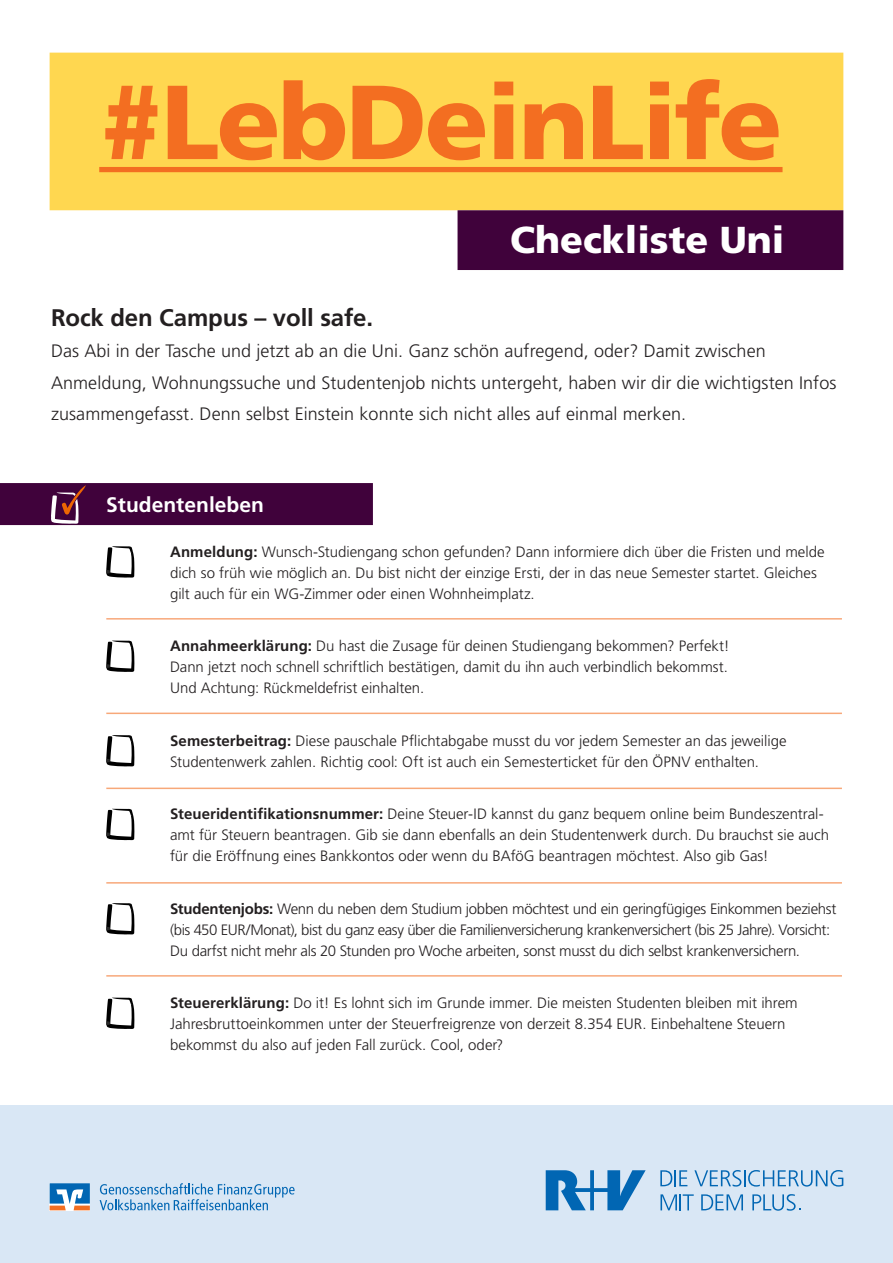
<style>
.page{position:relative;width:893px;height:1263px;background:#fff}
.page>*{position:absolute;margin:0;border:0;box-sizing:border-box;transform-origin:0 0}
.t1{font:900 105px "Frutiger LT Std";letter-spacing:-.025em;color:#f36e21}
.t2{font:900 37.5px "Frutiger LT Std";color:#fff}
.t3{font:700 24px "Frutiger LT Std";letter-spacing:-.005em;color:#231f20}
.t4{font:700 21px "Frutiger LT Std";color:#fff}
.t5{font:300 18px/31.5px "Frutiger LT Std";letter-spacing:.005em;color:#231f20}
.t6{font:300 15px/21px "Frutiger LT Std";letter-spacing:-.005em;color:#231f20}
.t7{font:300 15px/21px "Frutiger LT Std";letter-spacing:-.025em;color:#231f20}
.s1{font-weight:700}
</style>
<div class="page">
<div style="left:0;top:1105px;width:893px;height:158px;background:#d9e7f5"></div>
<svg style="left:660px;top:1170px;width:27px;height:16px"></svg>
<svg style="left:694px;top:1170px;width:149px;height:16px"></svg>
<svg style="left:660px;top:1194px;width:34px;height:16px"></svg>
<svg style="left:701px;top:1194px;width:42px;height:16px"></svg>
<svg style="left:546px;top:1170px;width:100px;height:40px"></svg>
<svg style="left:752px;top:1194px;width:49px;height:17px"></svg>
<svg style="left:100px;top:1183px;width:195px;height:27px"></svg>
<svg style="left:50px;top:1183px;width:40px;height:27px"></svg>
<div style="left:50px;top:53px;width:793px;height:157px;background:#ffd750"></div>
<div style="left:99px;top:167px;width:683px;height:5px;background:#f36e21"></div>
<div style="left:458px;top:210px;width:385px;height:60px;background:#40023b"></div>
<hr style="left:106px;top:618px;width:736px;height:2px;background:#f36e21">
<hr style="left:106px;top:713px;width:736px;height:1px;background:#f36e21">
<hr style="left:106px;top:788px;width:736px;height:1px;background:#f36e21">
<hr style="left:106px;top:882px;width:736px;height:2px;background:#f36e21">
<hr style="left:106px;top:975px;width:736px;height:2px;background:#f36e21">
<div style="left:0;top:483px;width:373px;height:42px;background:#40023b"></div>
<svg style="left:106px;top:546px;width:28px;height:32px"></svg>
<svg style="left:106px;top:640px;width:28px;height:32px"></svg>
<svg style="left:106px;top:735px;width:28px;height:31px"></svg>
<svg style="left:106px;top:809px;width:28px;height:31px"></svg>
<svg style="left:106px;top:903px;width:28px;height:31px"></svg>
<svg style="left:106px;top:997px;width:28px;height:32px"></svg>
<h1 class="t1" style="left:99px;top:59px;width:685px">#LebDeinLife</h1>
<h2 class="t2" style="left:510px;top:217px;width:276px">Checkliste Uni</h2>
<h3 class="t3" style="left:51px;top:303px;width:324px">Rock den Campus – voll safe.</h3>
<p class="t5" style="left:51px;top:335px;width:787px">Das Abi in der Tasche und jetzt ab an die Uni. Ganz schön aufregend, oder? Damit zwischen<br>Anmeldung, Wohnungssuche und Studentenjob nichts untergeht, haben wir dir die wichtigsten Infos zusammengefasst. Denn selbst Einstein konnte sich nicht alles auf einmal merken.</p>
<h3 class="t4" style="left:106px;top:492px;width:159px">Studentenleben</h3>
<p class="t6" style="left:170px;top:541px;width:656px"><span class="s1">Anmeldung:</span> Wunsch-Studiengang schon gefunden? Dann informiere dich über die Fristen und melde dich so früh wie möglich an. Du bist nicht der einzige Ersti, der in das neue Semester startet. Gleiches gilt auch für ein WG-Zimmer oder einen Wohnheimplatz.</p>
<p class="t6" style="left:170px;top:636px;width:561px;text-align:justify"><span class="s1">Annahmeerklärung:</span> Du hast die Zusage für deinen Studiengang bekommen? Perfekt!<br>Dann jetzt noch schnell schriftlich bestätigen, damit du ihn auch verbindlich bekommst.<br>Und Achtung: Rückmeldefrist einhalten.</p>
<p class="t6" style="left:170px;top:730px;width:618px"><span class="s1">Semesterbeitrag:</span> Diese pauschale Pflichtabgabe musst du vor jedem Semester an das jeweilige<br>Studentenwerk zahlen. Richtig cool: Oft ist auch ein Semesterticket für den ÖPNV enthalten.</p>
<p class="t6" style="left:170px;top:804px;width:660px"><span class="s1">Steueridentifikationsnummer:</span> Deine Steuer-ID kannst du ganz bequem online beim Bundeszentral&shy;amt für Steuern beantragen. Gib sie dann ebenfalls an dein Studentenwerk durch. Du brauchst sie auch für die Eröffnung eines Bankkontos oder wenn du BAföG beantragen möchtest. Also gib Gas!</p>
<p class="t7" style="left:170px;top:898px;width:668px"><span class="s1">Studentenjobs:</span> Wenn du neben dem Studium jobben möchtest und ein geringfügiges Einkommen beziehst (bis 450 EUR/Monat), bist du ganz easy über die Familienversicherung krankenversichert (bis 25 Jahre). Vorsicht:<br>Du darfst nicht mehr als 20 Stunden pro Woche arbeiten, sonst musst du dich selbst krankenversichern.</p>
<p class="t6" style="left:170px;top:993px;width:629px"><span class="s1">Steuererklärung:</span> Do it! Es lohnt sich im Grunde immer. Die meisten Studenten bleiben mit ihrem<br>Jahresbruttoeinkommen unter der Steuerfreigrenze von derzeit 8.354 EUR. Einbehaltene Steuern bekommst du also auf jeden Fall zurück. Cool, oder?</p>
</div>
